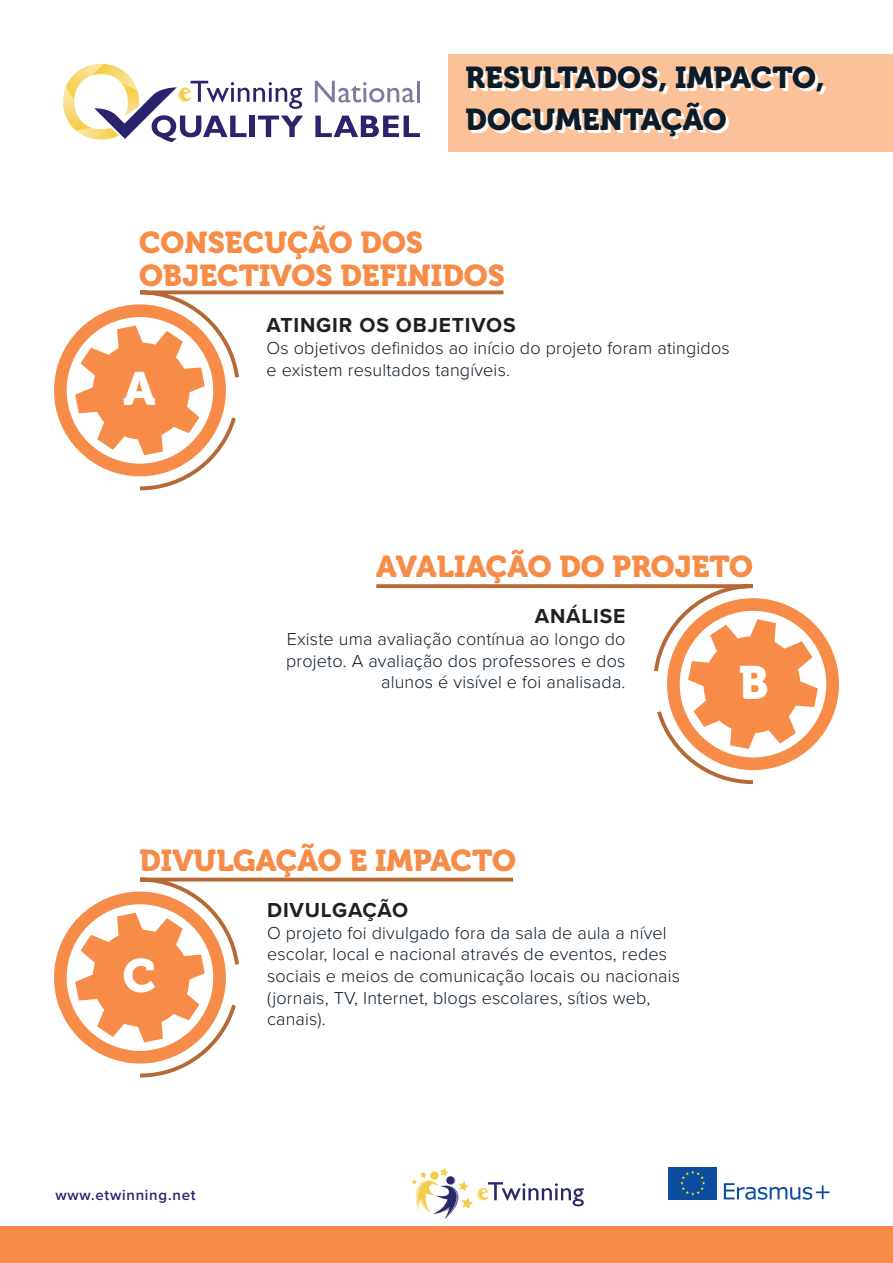
<style>
.page{position:relative;width:893px;height:1263px;background:#fff}
.page>*{position:absolute;margin:0;border:0;box-sizing:border-box;transform-origin:0 0}
.t1{font:46.5px "Museo 900";color:#fff}
.action_left{font:30px/32.4px "Museo 900";color:#f68c48}
.t2{font:30px/42px "Museo 900";color:#0e1c28}
.Specs_Title{font:700 21px "Proxima Nova";letter-spacing:.04em;color:#231f20}
.text{font:300 18px/21.6px "Proxima Nova";letter-spacing:.01em;color:#0e1c28}
.t3{font:600 15px "Proxima Nova";letter-spacing:.05em;color:#2b246c}
</style>
<div class="page">
<svg style="left:412px;top:1168px;width:172px;height:51px"></svg>
<svg style="left:724px;top:1183px;width:105px;height:17px"></svg>
<div style="left:668px;top:1167px;width:49px;height:32px;background:#0d4da1"></div>
<svg style="left:680px;top:1170px;width:25px;height:25px"></svg>
<div style="left:0;top:1227px;width:893px;height:36px;background:#f68c48"></div>
<div style="left:449px;top:54px;width:444px;height:98px;background:#fbc299"></div>
<svg style="left:54px;top:304px;width:82px;height:173px"></svg>
<svg style="left:136px;top:290px;width:368px;height:201px"></svg>
<svg style="left:54px;top:891px;width:82px;height:173px"></svg>
<svg style="left:136px;top:877px;width:377px;height:201px"></svg>
<svg style="left:757px;top:598px;width:82px;height:172px"></svg>
<svg style="left:376px;top:584px;width:381px;height:201px"></svg>
<svg style="left:63px;top:64px;width:240px;height:78px"></svg>
<svg style="left:315px;top:116px;width:105px;height:21px"></svg>
<svg style="left:315px;top:81px;width:99px;height:21px"></svg>
<hr style="left:417px;top:81px;width:3px;height:21px;background:#8076a2">
<p class="t2" style="left:466px;top:57px;width:361px">RESULTADOS, IMPACTO,<br>DOCUMENTAÇÃO</p>
<p class="action_left" style="left:139px;top:227px;width:367px">CONSECUÇÃO DOS<br>OBJECTIVOS DEFINIDOS</p>
<p class="Specs_Title" style="left:267px;top:310px;width:251px">ATINGIR OS OBJETIVOS</p>
<p class="text" style="left:267px;top:336px;width:465px">Os objetivos definidos ao início do projeto foram atingidos e existem resultados tangíveis.</p>
<p class="t1" style="left:124px;top:362px;width:33px">A</p>
<p class="action_left" style="left:376px;top:550px;width:378px">AVALIAÇÃO DO PROJETO</p>
<p class="Specs_Title" style="left:535px;top:601px;width:92px">ANÁLISE</p>
<p class="text" style="left:286px;top:627px;width:341px;text-align:right">Existe uma avaliação contínua ao longo do projeto. A avaliação dos professores e dos alunos é visível e foi analisada.</p>
<p class="t1" style="left:739px;top:656px;width:32px">B</p>
<p class="action_left" style="left:140px;top:844px;width:378px">DIVULGAÇÃO E IMPACTO</p>
<p class="Specs_Title" style="left:267px;top:894px;width:143px">DIVULGAÇÃO</p>
<p class="text" style="left:267px;top:921px;width:415px">O projeto foi divulgado fora da sala de aula a nível escolar, local e nacional através de eventos, redes sociais e meios de comunicação locais ou nacionais (jornais, TV, Internet, blogs escolares, sítios web, canais).</p>
<p class="t1" style="left:123px;top:949px;width:35px">C</p>
<p class="t3" style="left:55px;top:1184px;width:142px">www.etwinning.net</p>
</div>
